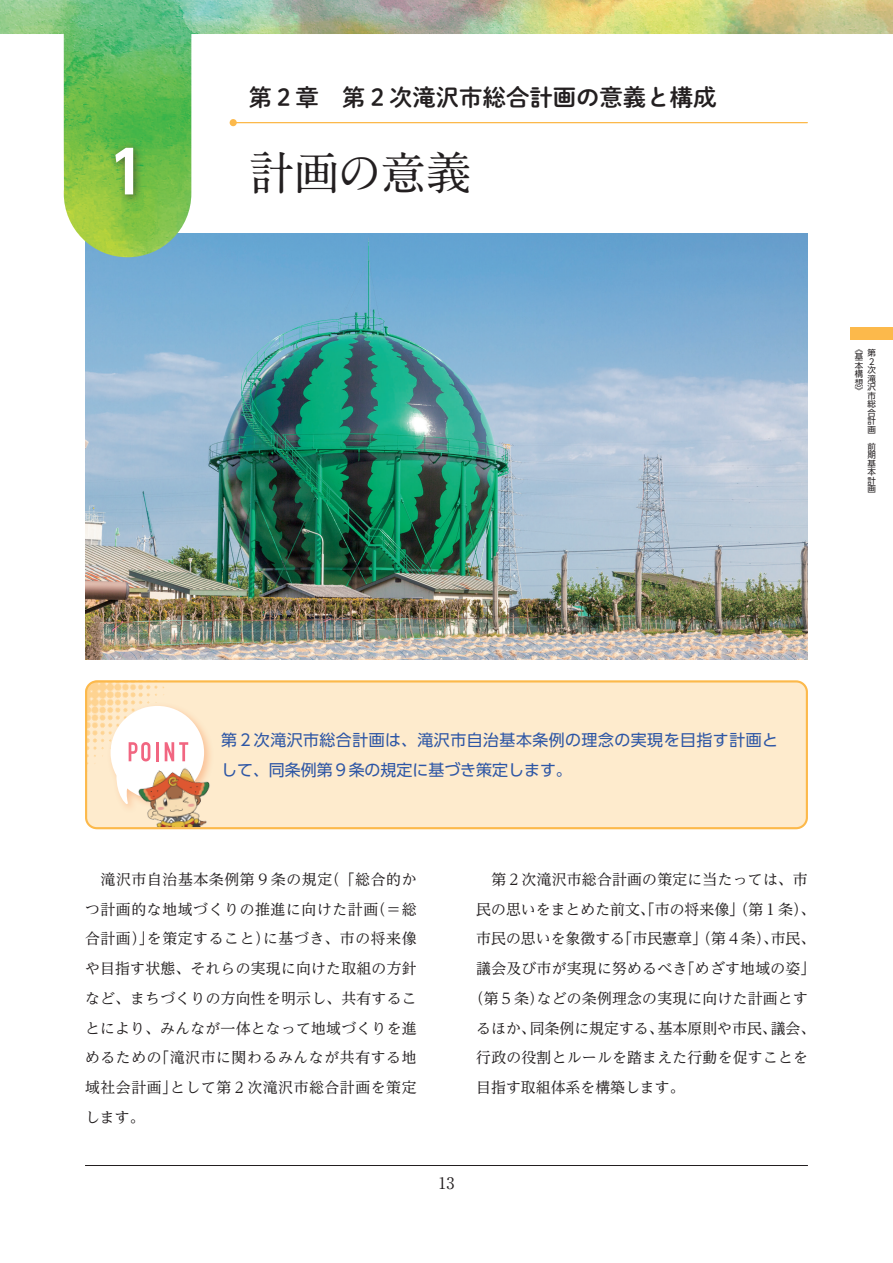
<style>
.page{position:relative;width:893px;height:1263px;background:#fff}
.page>*{position:absolute;margin:0;border:0;box-sizing:border-box;transform-origin:0 0}
.t1{font:700 58.5px "UD Shin Go Pr 6 De";color:#fff}
.t2{font:700 45.75px "A1 Mincho Std";letter-spacing:-.035em;color:#231f20}
.t3{font:23.4px "P Shuei M Go Std N B";color:#231f20}
.t4{font:15.9px/29.7px "UD Shin Go Pr 6 N";letter-spacing:.03em;color:#2d56a5}
.t5{font:15.9px "Ryumin Pr 6 N";color:#231f20}
.t6{font:14.85px/29.7px "UD Reimin Pr 6 N";letter-spacing:.015em;color:#231f20}
.t7{font:14.85px/29.7px "UD Reimin Pr 6 N";letter-spacing:.04em;color:#231f20}
.t8{font:14.85px/29.7px "UD Reimin Pr 6 N";letter-spacing:.035em;color:#231f20}
.t9{font:8.55px/8.6px "UD Shin Go Pr 6 N";color:#231f20;text-align:justify}
</style>
<div class="page">
<hr style="left:85px;top:1165px;width:723px;height:1px;background:#231f20">
<div style="left:850px;top:327px;width:43px;height:13px;background:#fcb94b"></div>
<img style="left:85px;top:257px;width:723px;height:402px">
<img style="left:0;top:0;width:893px;height:257px">
<div style="left:109px;top:142px;width:34px;height:63px;background:#231f20;opacity:.6"></div>
<hr style="left:233px;top:122px;width:574px;height:1px;background:#fcb94b">
<div style="left:230px;top:119px;width:7px;height:7px;background:#fcb94b;border-radius:50%"></div>
<div style="left:85px;top:680px;width:723px;height:149px;background:#feebcd;border-radius:13px"></div>
<img style="left:88px;top:683px;width:76px;height:81px">
<div style="left:106px;top:702px;width:108px;height:112px;background:#f58345;opacity:.4"></div>
<svg style="left:111px;top:706px;width:93px;height:98px"></svg>
<img style="left:135px;top:765px;width:79px;height:61px">
<div style="left:85px;top:680px;width:723px;height:149px;border:2px solid #fcb94b;border-radius:11px"></div>
<h1 class="t1" style="left:108px;top:125px;width:40px">1</h1>
<h3 class="t3" style="left:249px;top:79px;width:469px">第２章　第２次滝沢市総合計画の意義と構成</h3>
<h2 class="t2" style="left:249px;top:135px;width:224px">計画の意義</h2>
<p class="t9" style="left:867px;top:348px;width:10px">第</p>
<p class="t9" style="left:855px;top:344px;width:10px">《</p>
<p class="t9" style="left:855px;top:353px;width:10px">基本構想</p>
<p class="t9" style="left:867px;top:357px;width:8px">２</p>
<p class="t9" style="left:867px;top:365px;width:10px">次滝沢市総合計画</p>
<p class="t9" style="left:867px;top:442px;width:10px">前期基本計画</p>
<p class="t9" style="left:855px;top:387px;width:10px">《</p>
<p class="t4" style="left:221px;top:725px;width:558px">第２次滝沢市総合計画は、滝沢市自治基本条例の理念の実現を目指す計画として、同条例第９条の規定に基づき策定します。</p>
<p class="t6" style="left:325px;top:864px;width:93px">（「総合的か</p>
<p class="t7" style="left:85px;top:864px;width:249px">　滝沢市自治基本条例第９条の規定</p>
<p class="t6" style="left:371px;top:894px;width:47px">（＝総</p>
<p class="t7" style="left:263px;top:894px;width:155px;text-indent:-178px">つ計画的な地域づくりの推進に向けた計画<br>に基づき、市の将来像</p>
<p class="t6" style="left:85px;top:923px;width:70px">合計画）」</p>
<p class="t6" style="left:85px;top:953px;width:333px">や目指す状態、それらの実現に向けた取組の方針</p>
<p class="t6" style="left:85px;top:983px;width:333px">など、まちづくりの方向性を明示し、共有するこ</p>
<p class="t6" style="left:85px;top:1013px;width:333px">とにより、みんなが一体となって地域づくりを進</p>
<p class="t7" style="left:154px;top:1042px;width:264px">「滝沢市に関わるみんなが共有する地</p>
<p class="t7" style="left:147px;top:923px;width:125px">を策定すること）</p>
<p class="t6" style="left:85px;top:1042px;width:78px">めるための</p>
<p class="t8" style="left:85px;top:1072px;width:94px">域社会計画」します。</p>
<p class="t8" style="left:170px;top:1072px;width:248px">として第２次滝沢市総合計画を策定</p>
<p class="t6" style="left:476px;top:864px;width:333px">　第２次滝沢市総合計画の策定に当たっては、市</p>
<p class="t6" style="left:476px;top:894px;width:341px">民の思いをまとめた前文、「市の将来像」（第１条、(</p>
<p class="t6" style="left:771px;top:923px;width:46px">市民、</p>
<p class="t6" style="left:618px;top:923px;width:162px">「市民憲章」（第４条）、</p>
<p class="t6" style="left:476px;top:923px;width:150px">市民の思いを象徴する</p>
<p class="t6" style="left:680px;top:953px;width:137px">「めざす地域の姿「</p>
<p class="t6" style="left:537px;top:953px;width:273px;text-indent:-60px">議会及び市が実現に努めるべき<br>などの条例理念の実現に向けた計画とす</p>
<p class="t6" style="left:469px;top:983px;width:77px">（第５条）</p>
<p class="t6" style="left:771px;top:1013px;width:46px">議会、</p>
<p class="t6" style="left:530px;top:1013px;width:135px">同条例に規定する、</p>
<p class="t6" style="left:658px;top:1013px;width:121px">基本原則や市民、</p>
<p class="t6" style="left:476px;top:1013px;width:333px">るほか、<br>行政の役割とルールを踏まえた行動を促すことを目指す取組体系を構築します。</p>
<p class="t5" style="left:438px;top:1170px;width:17px">13</p>
</div>
